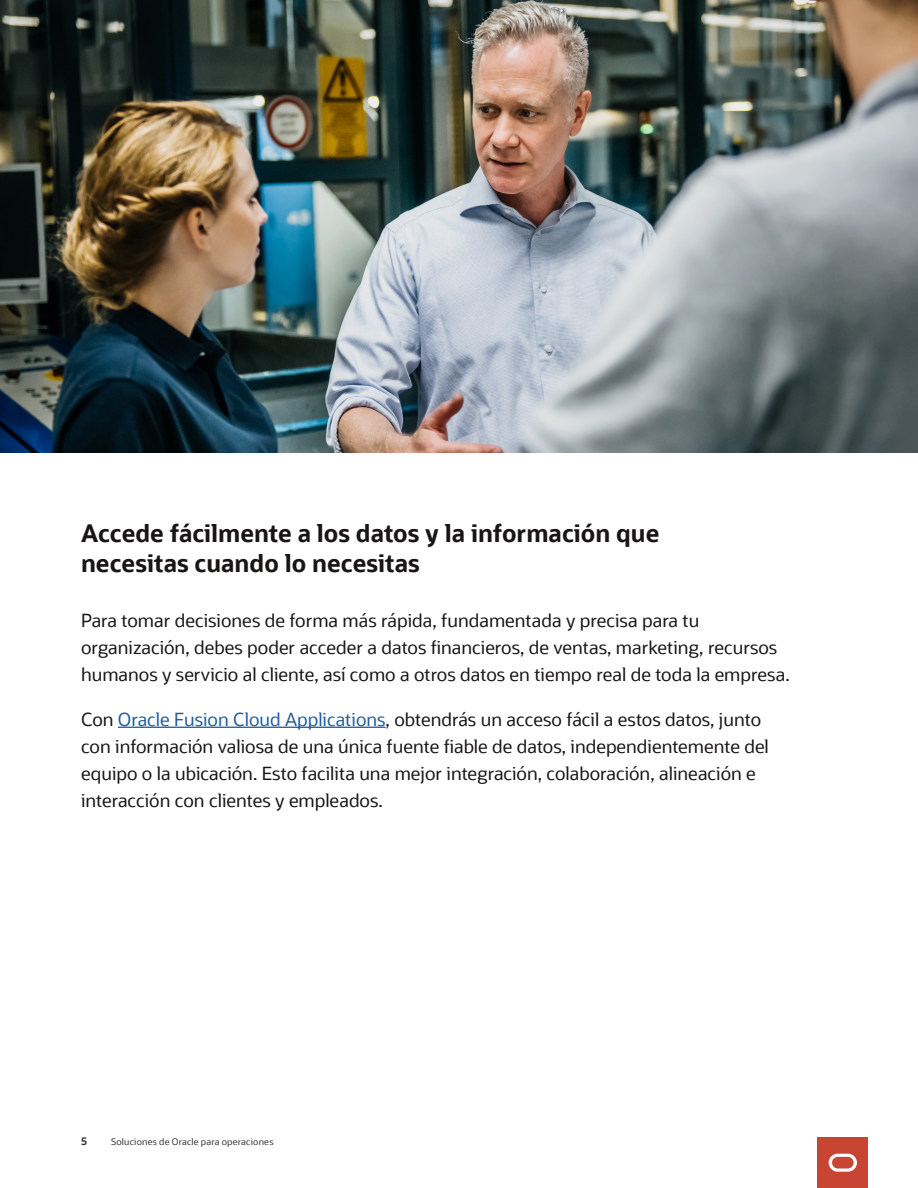
<style>
.page{position:relative;width:918px;height:1188px;background:#fff}
.page>*{position:absolute;margin:0;border:0;box-sizing:border-box;transform-origin:0 0}
.A__Subhead_chapters{font:700 24px/30px "Oracle Sans";color:#171615}
.A__Body_Text{font:18px/27px "Oracle Sans";color:#171615}
.t1{font:700 10.5px "Oracle Sans";color:#333}
.t2{font:9px "Oracle Sans";letter-spacing:.025em;color:#333}
.s1{color:#215e9e}
</style>
<div class="page">
<img style="left:0;top:0;width:918px;height:453px">
<hr style="left:118px;top:727px;width:268px;height:1px;background:#215e9e">
<div style="left:818px;top:1137px;width:50px;height:51px;background:#c84534"></div>
<svg style="left:829px;top:1154px;width:28px;height:18px"></svg>
<p class="A__Subhead_chapters" style="left:81px;top:518px;width:580px">Accede fácilmente a los datos y la información que necesitas cuando lo necesitas</p>
<p class="A__Body_Text" style="left:81px;top:607px;width:710px">Para tomar decisiones de forma más rápida, fundamentada y precisa para tu organización, debes poder acceder a datos financieros, de ventas, marketing, recursos humanos y servicio al cliente, así como a otros datos en tiempo real de toda la empresa.</p>
<p class="A__Body_Text" style="left:81px;top:706px;width:689px">Con <span class="s1">Oracle Fusion Cloud Applications</span>, obtendrás un acceso fácil a estos datos, junto con información valiosa de una única fuente fiable de datos, independientemente del equipo o la ubicación. Esto facilita una mejor integración, colaboración, alineación e interacción con clientes y empleados.</p>
<p class="t1" style="left:81px;top:1135px;width:7px">5</p>
<p class="t2" style="left:111px;top:1137px;width:164px">Soluciones de Oracle para operaciones</p>
</div>
